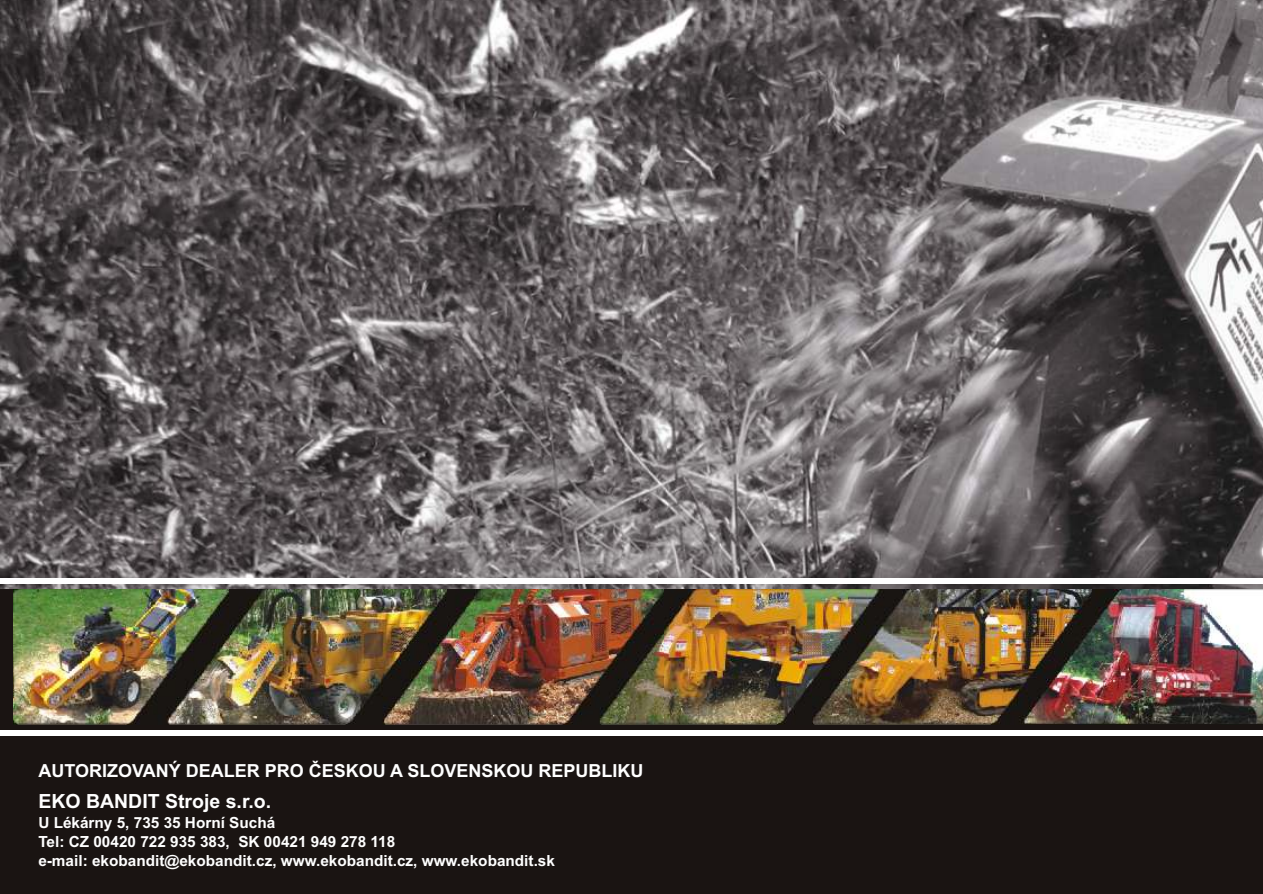
<style>
.page{position:relative;width:1263px;height:894px;background:#fff}
.page>*{position:absolute;margin:0;border:0;box-sizing:border-box;transform-origin:0 0}
.t1{font:700 19.5px "Arial CE";color:#fff}
.t2{font:700 18px "Arial CE";color:#fff}
.t3{font:700 15.3px/18.9px "Arial CE";color:#fff}
</style>
<div class="page">
<svg style="left:0;top:588px;width:1263px;height:142px;background:#26201d"></svg>
<img style="left:1092px;top:589px;width:171px;height:136px">
<img style="left:0;top:0;width:1263px;height:588px">
<div style="left:0;top:579px;width:1263px;height:5px;background:#fff"></div>
<img style="left:663px;top:589px;width:150px;height:136px">
<img style="left:813px;top:589px;width:279px;height:136px">
<img style="left:446px;top:589px;width:217px;height:136px">
<img style="left:228px;top:589px;width:218px;height:136px">
<img style="left:14px;top:589px;width:214px;height:136px">
<div style="left:0;top:736px;width:1263px;height:158px;background:#1a1412"></div>
<p class="t2" style="left:38px;top:764px;width:607px">AUTORIZOVANÝ DEALER PRO ÈESKOU A SLOVENSKOU REPUBLIKU</p>
<p class="t1" style="left:38px;top:794px;width:234px">EKO BANDIT Stroje s.r.o.</p>
<p class="t3" style="left:38px;top:815px;width:518px">U Lékárny 5, 735 35 Horní Suchá<br>Tel: CZ 00420 722 935 383, SK 00421 949 278 118<br>e-mail: ekobandit@ekobandit.cz, www.ekobandit.cz, www.ekobandit.sk</p>
</div>
